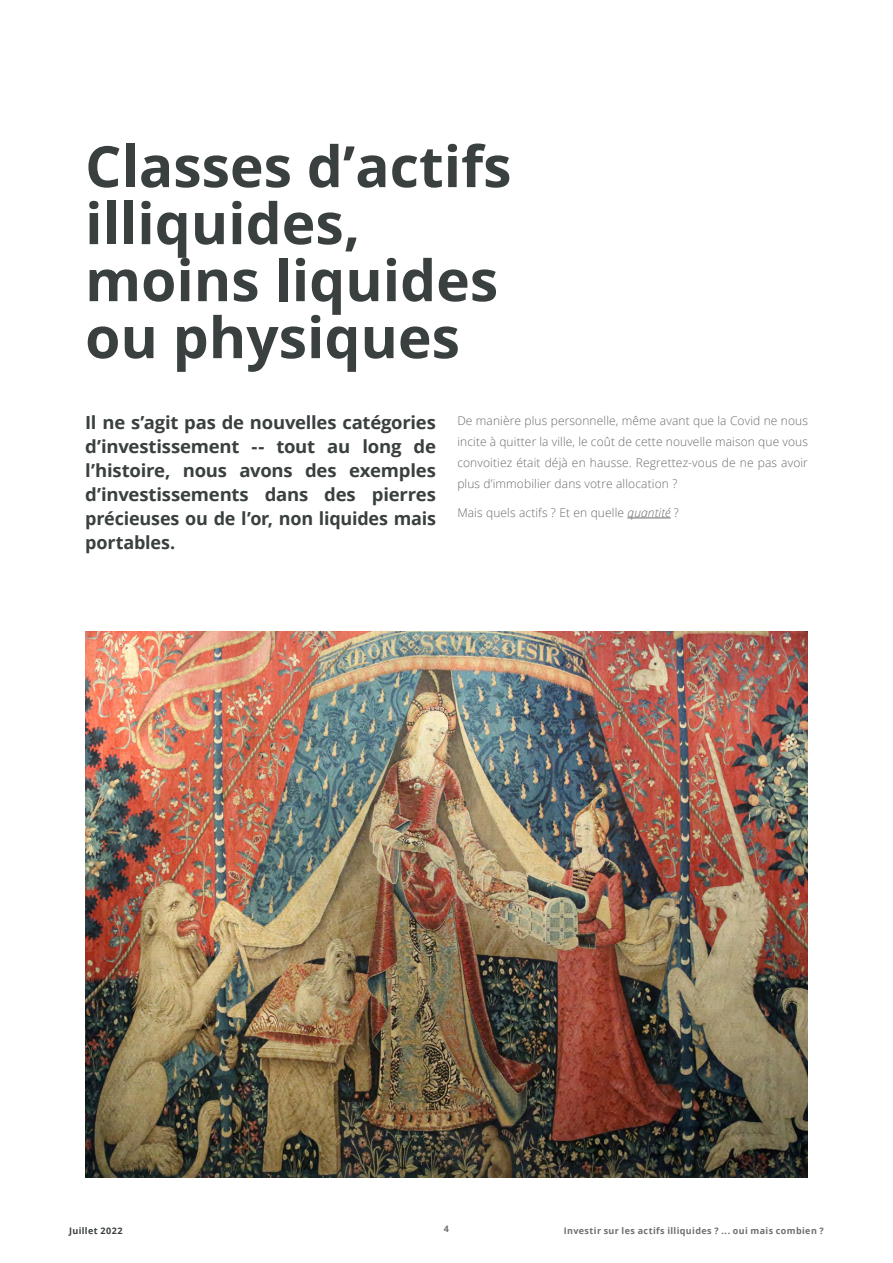
<style>
.page{position:relative;width:893px;height:1263px;background:#fff}
.page>*{position:absolute;margin:0;border:0;box-sizing:border-box;transform-origin:0 0}
.t1{font:700 57px/57px "Open Sans";color:#39403f}
.t2{font:700 18px/24px "Open Sans";letter-spacing:-.01em;color:#39403f;text-align:justify}
.t3{font:300 12px/21px "Open Sans";letter-spacing:.01em;color:#6a6a6a;text-align:justify}
.t4{font:700 9px "Open Sans";letter-spacing:.045em;color:#706f6f}
.t5{font:700 9px "Open Sans";letter-spacing:.045em;color:#39403f}
.s1{font-style:italic}
</style>
<div class="page">
<hr style="left:627px;top:518px;width:44px;height:1px;background:#6a6a6a">
<img style="left:85px;top:631px;width:723px;height:547px">
<h1 class="t1" style="left:85px;top:137px;width:428px">Classes d’actifs illiquides, moins liquides ou physiques</h1>
<h2 class="t2" style="left:85px;top:410px;width:352px">Il ne s’agit pas de nouvelles catégories d’investissement -- tout au long de l’histoire, nous avons des exemples d’investissements dans des pierres précieuses ou de l’or, non liquides mais portables.</h2>
<p class="t3" style="left:457px;top:409px;width:352px">De manière plus personnelle, même avant que la Covid ne nous incite à quitter la ville, le coût de cette nouvelle maison que vous convoitiez était déjà en hausse. Regrettez-vous de ne pas avoir plus d’immobilier dans votre allocation ?</p>
<p class="t3" style="left:457px;top:502px;width:223px">Mais quels actifs ? Et en quelle <span class="s1">quantité</span> ?</p>
<p class="t5" style="left:69px;top:1225px;width:55px">Juillet 2022</p>
<p class="t4" style="left:444px;top:1223px;width:7px">4</p>
<p class="t4" style="left:564px;top:1225px;width:262px">Investir sur les actifs illiquides ? ... oui mais combien ?</p>
</div>
